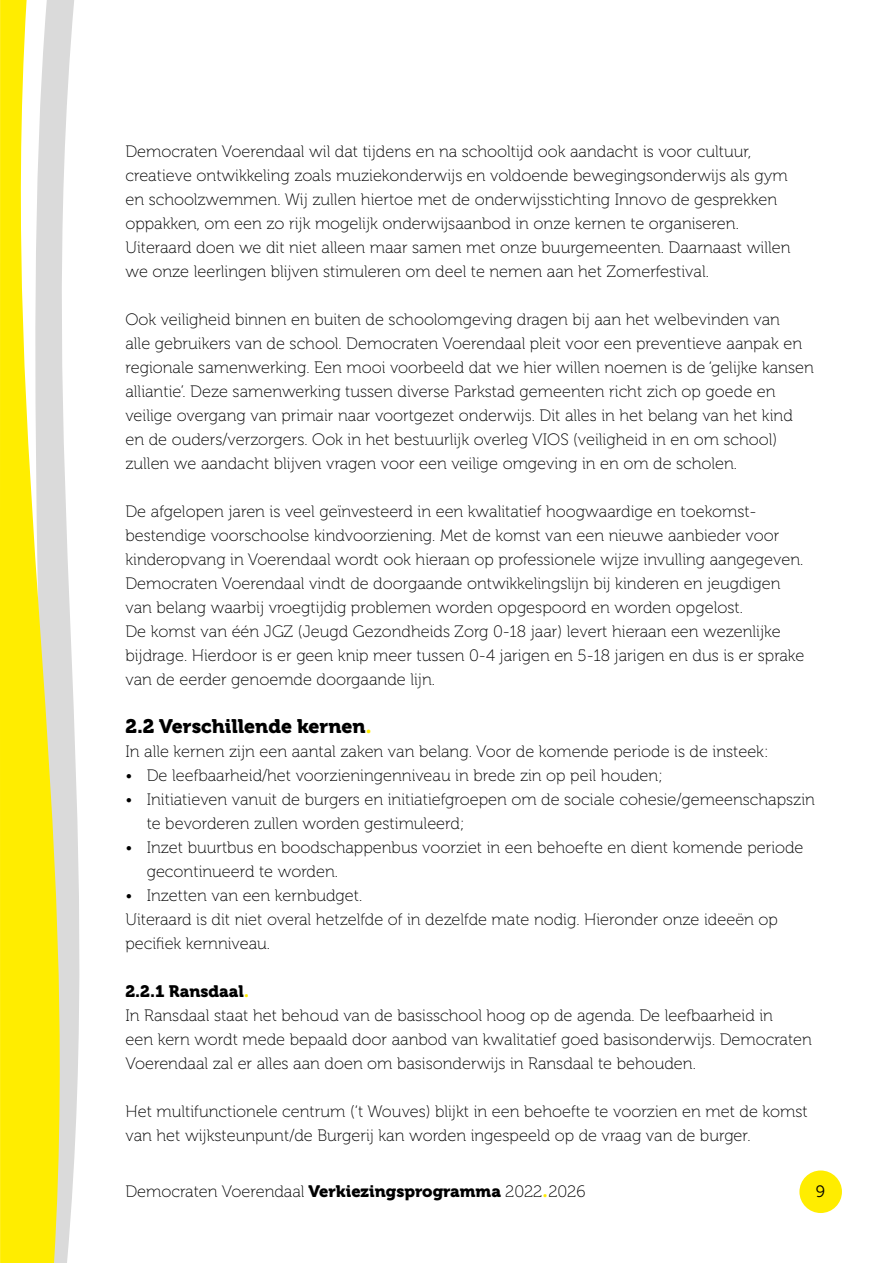
<style>
.page{position:relative;width:893px;height:1263px;background:#fff}
.page>*{position:absolute;margin:0;border:0;box-sizing:border-box;transform-origin:0 0}
.t1{font:19.5px "Museo 900";color:#000}
.t2{font:16.5px/24px "Museo 100";color:#000}
.t3{font:16.5px "Museo 900";color:#000}
.t4{font:16.5px "Museo 300";color:#000}
.s1{font-family:"Tisa Pro";font-weight:700;color:#ffed00}
.s2{font-family:"Museo 900"}
</style>
<div class="page">
<svg style="left:0;top:0;width:80px;height:1263px"></svg>
<div style="left:799px;top:1170px;width:43px;height:43px;background:#ffed00;border-radius:50%"></div>
<p class="t2" style="left:125px;top:140px;width:666px">Democraten Voerendaal wil dat tijdens en na schooltijd ook aandacht is voor cultuur, creatieve ontwikkeling zoals muziekonderwijs en voldoende bewegingsonderwijs als gym en schoolzwemmen. Wij zullen hiertoe met de onderwijsstichting Innovo de gesprekken oppakken, om een zo rijk mogelijk onderwijsaanbod in onze kernen te organiseren.<br>Uiteraard doen we dit niet alleen maar samen met onze buurgemeenten. Daarnaast willen we onze leerlingen blijven stimuleren om deel te nemen aan het Zomerfestival.</p>
<p class="t2" style="left:125px;top:308px;width:690px">Ook veiligheid binnen en buiten de schoolomgeving dragen bij aan het welbevinden van<br>alle gebruikers van de school. Democraten Voerendaal pleit voor een preventieve aanpak en regionale samenwerking. Een mooi voorbeeld dat we hier willen noemen is de ‘gelijke kansen alliantie’. Deze samenwerking tussen diverse Parkstad gemeenten richt zich op goede en veilige overgang van primair naar voortgezet onderwijs. Dit alles in het belang van het kind en de ouders/verzorgers. Ook in het bestuurlijk overleg VIOS (veiligheid in en om school) zullen we aandacht blijven vragen voor een veilige omgeving in en om de scholen.</p>
<p class="t2" style="left:125px;top:500px;width:680px">De afgelopen jaren is veel geïnvesteerd in een kwalitatief hoogwaardige en toekomst&shy;bestendige voorschoolse kindvoorziening. Met de komst van een nieuwe aanbieder voor kinderopvang in Voerendaal wordt ook hieraan op professionele wijze invulling aangegeven.<br>Democraten Voerendaal vindt de doorgaande ontwikkelingslijn bij kinderen en jeugdigen van belang waarbij vroegtijdig problemen worden opgespoord en worden opgelost.<br>De komst van één JGZ (Jeugd Gezondheids Zorg 0-18 jaar) levert hieraan een wezenlijke bijdrage. Hierdoor is er geen knip meer tussen 0-4 jarigen en 5-18 jarigen en dus is er sprake van de eerder genoemde doorgaande lijn.</p>
<p class="t1" style="left:125px;top:715px;width:248px">2.2 Verschillende kernen<span class="s1">.</span></p>
<p class="t2" style="left:125px;top:740px;width:645px">In alle kernen zijn een aantal zaken van belang. Voor de komende periode is de insteek:</p>
<p class="t2" style="left:125px;top:764px;width:539px">• De leefbaarheid/het voorzieningenniveau in brede zin op peil houden;</p>
<p class="t2" style="left:147px;top:788px;width:670px;text-indent:-21px">• Initiatieven vanuit de burgers en initiatiefgroepen om de sociale cohesie/gemeenschapszin te bevorderen zullen worden gestimuleerd;</p>
<p class="t2" style="left:147px;top:836px;width:658px;text-indent:-21px">• Inzet buurtbus en boodschappenbus voorziet in een behoefte en dient komende periode gecontinueerd te worden.</p>
<p class="t2" style="left:125px;top:884px;width:654px">• Inzetten van een kernbudget.<br>Uiteraard is dit niet overal hetzelfde of in dezelfde mate nodig. Hieronder onze ideeën op pecifiek kernniveau.</p>
<p class="t3" style="left:125px;top:982px;width:125px">2.2.1 Ransdaal<span class="s1">.</span></p>
<p class="t2" style="left:125px;top:1004px;width:688px">In Ransdaal staat het behoud van de basisschool hoog op de agenda. De leefbaarheid in<br>een kern wordt mede bepaald door aanbod van kwalitatief goed basisonderwijs. Democraten<br>Voerendaal zal er alles aan doen om basisonderwijs in Ransdaal te behouden.</p>
<p class="t2" style="left:125px;top:1100px;width:684px">Het multifunctionele centrum (‘t Wouves) blijkt in een behoefte te voorzien en met de komst van het wijksteunpunt/de Burgerij kan worden ingespeeld op de vraag van de burger.</p>
<p class="t2" style="left:125px;top:1180px;width:462px">Democraten Voerendaal <span class="s2">Verkiezingsprogramma</span> 2022<span class="s1">.</span>2026</p>
<p class="t4" style="left:816px;top:1182px;width:11px">9</p>
</div>
